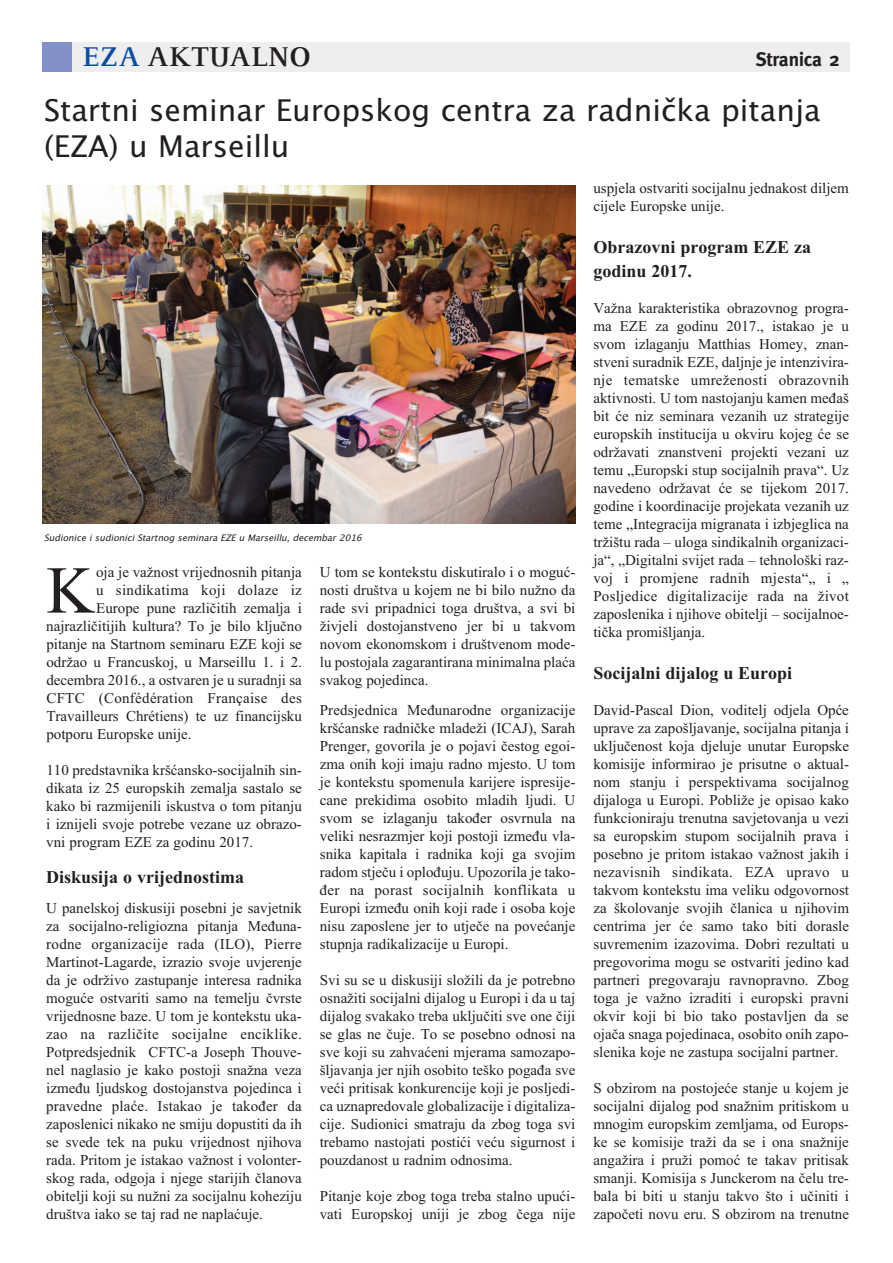
<style>
.page{position:relative;width:893px;height:1263px;background:#fff}
.page>*{position:absolute;margin:0;border:0;box-sizing:border-box;transform-origin:0 0}
.t1{font:66.9px "Times New Roman";color:#231f20}
.t2{font:30px/36px "Lucida Grande";color:#231f20}
.t3{font:700 30px "Celeste";color:#231f20}
.t4{font:700 19.5px "Meta";color:#231f20}
.t5{font:700 18px/24px "Times New Roman";color:#231f20}
.t6{font:15px/18px "Times New Roman";color:#231f20;text-align:justify}
.t7{font:15px "Times New Roman";letter-spacing:.02em;color:#231f20}
.t8{font:italic 9px "Lucida Grande";color:#231f20}
.s1{color:#0d4da1}
</style>
<div class="page">
<img style="left:43px;top:186px;width:532px;height:338px">
<div style="left:43px;top:43px;width:807px;height:29px;background:#eeeeef"></div>
<div style="left:43px;top:43px;width:29px;height:29px;background:#838fc7"></div>
<h2 class="t3" style="left:82px;top:38px;width:230px"><span class="s1">EZA</span> AKTUALNO</h2>
<h3 class="t4" style="left:756px;top:48px;width:85px">Stranica 2</h3>
<h2 class="t2" style="left:44px;top:92px;width:778px">Startni seminar Europskog centra za radnička pitanja (EZA) u Marseillu</h2>
<p class="t8" style="left:44px;top:532px;width:323px">Sudionice i sudionici Startnog seminara EZE u Marseillu, decembar 2016</p>
<h1 class="t1" style="left:46px;top:550px;width:50px">K</h1>
<p class="t6" style="left:96px;top:562px;width:207px">oja je važnost vrijednosnih pitanja</p>
<p class="t7" style="left:96px;top:581px;width:207px">u sindikatima koji dolaze iz</p>
<p class="t6" style="left:96px;top:598px;width:207px">Europe pune različitih zemalja i</p>
<p class="t6" style="left:46px;top:616px;width:257px">najrazličitijih kultura? To je bilo ključno</p>
<p class="t6" style="left:46px;top:634px;width:257px">pitanje na Startnom seminaru EZE koji se</p>
<p class="t6" style="left:46px;top:652px;width:257px">održao u Francuskoj, u Marseillu 1. i 2.</p>
<p class="t6" style="left:46px;top:670px;width:257px">decembra 2016., a ostvaren je u suradnji sa</p>
<p class="t7" style="left:46px;top:689px;width:257px">CFTC (Confédération Française des</p>
<p class="t6" style="left:46px;top:706px;width:257px">Travailleurs Chrétiens) te uz financijsku</p>
<p class="t6" style="left:46px;top:724px;width:147px">potporu Europske unije.</p>
<p class="t6" style="left:46px;top:760px;width:257px">110 predstavnika kršćansko-socijalnih sin&shy;dikata iz 25 europskih zemalja sastalo se kako bi razmijenili iskustva o tom pitanju i iznijeli svoje potrebe vezane uz obrazo&shy;vni program EZE za godinu 2017.</p>
<p class="t5" style="left:46px;top:864px;width:199px">Diskusija o vrijednostima</p>
<p class="t6" style="left:46px;top:898px;width:257px">U panelskoj diskusiji posebni je savjetnik za socijalno-religiozna pitanja Međuna&shy;rodne organizacije rada (ILO), Pierre Martinot-Lagarde, izrazio svoje uvjerenje da je održivo zastupanje interesa radnika moguće ostvariti samo na temelju čvrste vrijednosne baze. U tom je kontekstu uka&shy;zao na različite socijalne enciklike.<br>Potpredsjednik CFTC-a Joseph Thouve&shy;nel naglasio je kako postoji snažna veza između ljudskog dostojanstva pojedinca i pravedne plaće. Istakao je također da zaposlenici nikako ne smiju dopustiti da ih se svede tek na puku vrijednost njihova rada. Pritom je istakao važnost i volonter&shy;skog rada, odgoja i njege starijih članova obitelji koji su nužni za socijalnu koheziju društva iako se taj rad ne naplaćuje.</p>
<p class="t6" style="left:320px;top:562px;width:257px">U tom se kontekstu diskutiralo i o moguć&shy;nosti društva u kojem ne bi bilo nužno da rade svi pripadnici toga društva, a svi bi živjeli dostojanstveno jer bi u takvom novom ekonomskom i društvenom mode&shy;lu postojala zagarantirana minimalna plaća svakog pojedinca.</p>
<p class="t6" style="left:320px;top:700px;width:257px">Predsjednica Međunarodne organizacije kršćanske radničke mladeži (ICAJ), Sarah Prenger, govorila je o pojavi čestog egoi&shy;zma onih koji imaju radno mjesto. U tom je kontekstu spomenula karijere ispresije&shy;cane prekidima osobito mladih ljudi. U svom se izlaganju također osvrnula na veliki nesrazmjer koji postoji između vla&shy;snika kapitala i radnika koji ga svojim radom stječu i oplođuju. Upozorila je tako&shy;đer na porast socijalnih konflikata u Europi između onih koji rade i osoba koje nisu zaposlene jer to utječe na povećanje stupnja radikalizacije u Europi.</p>
<p class="t6" style="left:320px;top:970px;width:257px">Svi su se u diskusiji složili da je potrebno osnažiti socijalni dijalog u Europi i da u taj dijalog svakako treba uključiti sve one čiji se glas ne čuje. To se posebno odnosi na sve koji su zahvaćeni mjerama samozapo&shy;šljavanja jer njih osobito teško pogađa sve veći pritisak konkurencije koji je posljedi&shy;ca uznapredovale globalizacije i digitaliza&shy;cije. Sudionici smatraju da zbog toga svi trebamo nastojati postići veću sigurnost i pouzdanost u radnim odnosima.</p>
<p class="t6" style="left:320px;top:1186px;width:257px">Pitanje koje zbog toga treba stalno upući&shy;vati Europskoj uniji je zbog čega nije</p>
<p class="t6" style="left:593px;top:178px;width:257px">uspjela ostvariti socijalnu jednakost diljem cijele Europske unije.</p>
<p class="t5" style="left:593px;top:234px;width:219px">Obrazovni program EZE za godinu 2017.</p>
<p class="t6" style="left:593px;top:298px;width:257px">Važna karakteristika obrazovnog progra&shy;ma EZE za godinu 2017., istakao je u svom izlaganju Matthias Homey, znan&shy;stveni suradnik EZE, daljnje je intenzivira&shy;nje tematske umreženosti obrazovnih aktivnosti. U tom nastojanju kamen međaš bit će niz seminara vezanih uz strategije europskih institucija u okviru kojeg će se održavati znanstveni projekti vezani uz temu „Europski stup socijalnih prava“. Uz navedeno održavat će se tijekom 2017. godine i koordinacije projekata vezanih uz teme „Integracija migranata i izbjeglica na tržištu rada – uloga sindikalnih organizaci&shy;ja“, „Digitalni svijet rada – tehnološki raz&shy;voj i promjene radnih mjesta“„ i „ Posljedice digitalizacije rada na život zaposlenika i njihove obitelji – socijalnoe&shy;tička promišljanja.</p>
<p class="t5" style="left:593px;top:660px;width:200px">Socijalni dijalog u Europi</p>
<p class="t6" style="left:593px;top:700px;width:257px">David-Pascal Dion, voditelj odjela Opće uprave za zapošljavanje, socijalna pitanja i uključenost koja djeluje unutar Europske komisije informirao je prisutne o aktual&shy;nom stanju i perspektivama socijalnog dijaloga u Europi. Pobliže je opisao kako funkcioniraju trenutna savjetovanja u vezi sa europskim stupom socijalnih prava i posebno je pritom istakao važnost jakih i nezavisnih sindikata. EZA upravo u takvom kontekstu ima veliku odgovornost za školovanje svojih članica u njihovim centrima jer će samo tako biti dorasle suvremenim izazovima. Dobri rezultati u pregovorima mogu se ostvariti jedino kad partneri pregovaraju ravnopravno. Zbog toga je važno izraditi i europski pravni okvir koji bi bio tako postavljen da se ojača snaga pojedinaca, osobito onih zapo&shy;slenika koje ne zastupa socijalni partner.</p>
<p class="t6" style="left:593px;top:1078px;width:257px">S obzirom na postojeće stanje u kojem je socijalni dijalog pod snažnim pritiskom u mnogim europskim zemljama, od Europs&shy;ke se komisije traži da se i ona snažnije angažira i pruži pomoć te takav pritisak smanji. Komisija s Junckerom na čelu tre&shy;bala bi biti u stanju takvo što i učiniti i započeti novu eru. S obzirom na trenutne</p>
</div>
